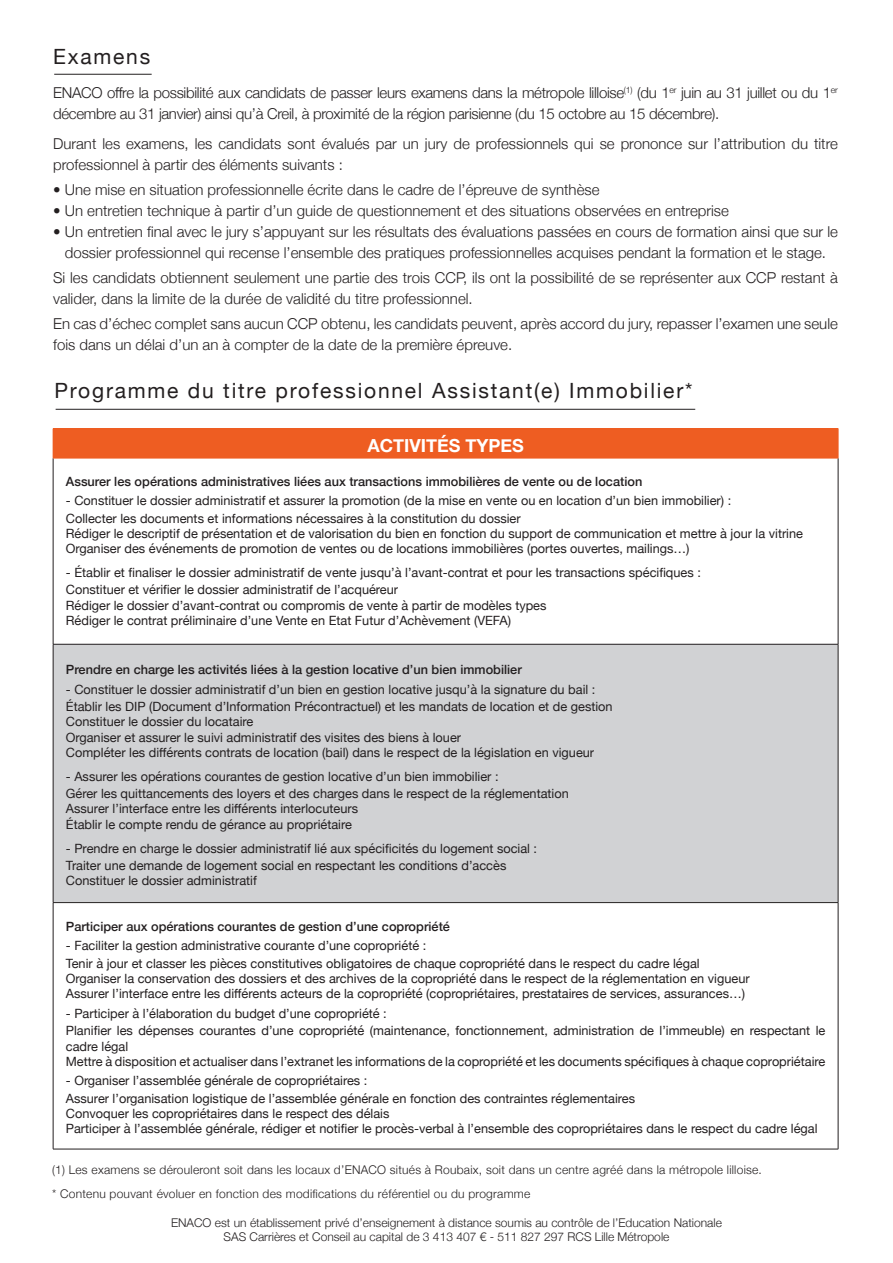
<style>
.page{position:relative;width:893px;height:1263px;background:#fff}
.page>*{position:absolute;margin:0;border:0;box-sizing:border-box;transform-origin:0 0}
.t1{font:21px "Helvetica Neue";letter-spacing:.085em;color:#231f20}
.t2{font:700 18px "Helvetica Neue";color:#fff}
.t3{font:300 15px/21px "Helvetica Neue";color:#231f20}
.t4{font:300 15px/21px "Helvetica Neue";letter-spacing:-.02em;color:#231f20}
.t5{font:12.75px/17.4px "Helvetica Neue";color:#231f20}
.t6{font:500 12.75px "Helvetica Neue";color:#231f20}
.t7{font:300 12px "Helvetica Neue";letter-spacing:.02em;color:#231f20}
.t8{font:300 12px/14.4px "Helvetica Neue";color:#231f20;text-align:center}
</style>
<div class="page">
<div style="left:53px;top:428px;width:785px;height:30px;background:#ee5d22"></div>
<div style="left:53px;top:644px;width:785px;height:258px;background:#d1d2d4"></div>
<hr style="left:53px;top:458px;width:1px;height:186px;background:#231f20">
<hr style="left:838px;top:458px;width:1px;height:186px;background:#231f20">
<hr style="left:53px;top:644px;width:785px;height:1px;background:#231f20">
<hr style="left:53px;top:644px;width:1px;height:258px;background:#231f20">
<hr style="left:838px;top:644px;width:1px;height:258px;background:#231f20">
<hr style="left:53px;top:903px;width:1px;height:246px;background:#231f20">
<hr style="left:838px;top:903px;width:1px;height:246px;background:#231f20">
<svg style="left:838px;top:429px;width:1px;height:29px"></svg>
<hr style="left:53px;top:458px;width:785px;height:1px;background:#ee5d22">
<hr style="left:53px;top:902px;width:785px;height:1px;background:#231f20">
<hr style="left:53px;top:1149px;width:785px;height:1px;background:#231f20">
<hr style="left:56px;top:409px;width:639px;height:1px;background:#231f20">
<hr style="left:54px;top:74px;width:98px;height:1px;background:#231f20">
<h1 class="t1" style="left:53px;top:42px;width:99px">Examens</h1>
<p class="t4" style="left:53px;top:81px;width:786px">ENACO offre la possibilité aux candidats de passer leurs examens dans la métropole lilloise<sup>(1)</sup> (du 1<sup>er</sup> juin au 31 juillet ou du 1<sup>er </sup>décembre au 31 janvier) ainsi qu’à Creil, à proximité de la région parisienne (du 15 octobre au 15 décembre).</p>
<p class="t3" style="left:53px;top:132px;width:786px">Durant les examens, les candidats sont évalués par un jury de professionnels qui se prononce sur l’attribution du titre professionnel à partir des éléments suivants :</p>
<p class="t3" style="left:53px;top:178px;width:548px">• Une mise en situation professionnelle écrite dans le cadre de l’épreuve de synthèse</p>
<p class="t3" style="left:53px;top:199px;width:677px">• Un entretien technique à partir d’un guide de questionnement et des situations observées en entreprise</p>
<p class="t3" style="left:53px;top:220px;width:786px;text-align:center">• Un entretien final avec le jury s’appuyant sur les résultats des évaluations passées en cours de formation ainsi que sur le dossier professionnel qui recense l’ensemble des pratiques professionnelles acquises pendant la formation et le stage.</p>
<p class="t3" style="left:53px;top:266px;width:786px">Si les candidats obtiennent seulement une partie des trois CCP, ils ont la possibilité de se représenter aux CCP restant à valider, dans la limite de la durée de validité du titre professionnel.</p>
<p class="t3" style="left:53px;top:312px;width:786px">En cas d’échec complet sans aucun CCP obtenu, les candidats peuvent, après accord du jury, repasser l’examen une seule fois dans un délai d’un an à compter de la date de la première épreuve.</p>
<h1 class="t1" style="left:55px;top:375px;width:639px">Programme du titre professionnel Assistant(e) Immobilier*</h1>
<h2 class="t2" style="left:367px;top:431px;width:158px">ACTIVITÉS TYPES</h2>
<p class="t6" style="left:66px;top:471px;width:578px">Assurer les opérations administratives liées aux transactions immobilières de vente ou de location</p>
<p class="t5" style="left:66px;top:493px;width:667px">- Constituer le dossier administratif et assurer la promotion (de la mise en vente ou en location d’un bien immobilier) :<br>Collecter les documents et informations nécessaires à la constitution du dossier</p>
<p class="t5" style="left:66px;top:526px;width:739px;line-height:15.3px">Rédiger le descriptif de présentation et de valorisation du bien en fonction du support de communication et mettre à jour la vitrine<br>Organiser des événements de promotion de ventes ou de locations immobilières (portes ouvertes, mailings…)</p>
<p class="t5" style="left:66px;top:564px;width:637px">- Établir et finaliser le dossier administratif de vente jusqu’à l’avant-contrat et pour les transactions spécifiques :<br>Constituer et vérifier le dossier administratif de l’acquéreur</p>
<p class="t5" style="left:66px;top:598px;width:482px;line-height:15.3px">Rédiger le dossier d’avant-contrat ou compromis de vente à partir de modèles types<br>Rédiger le contrat préliminaire d’une Vente en Etat Futur d’Achèvement (VEFA)</p>
<p class="t6" style="left:66px;top:659px;width:457px">Prendre en charge les activités liées à la gestion locative d’un bien immobilier</p>
<p class="t5" style="left:66px;top:681px;width:548px">- Constituer le dossier administratif d’un bien en gestion locative jusqu’à la signature du bail :<br>Établir les DIP (Document d’Information Précontractuel) et les mandats de location et de gestion</p>
<p class="t5" style="left:66px;top:715px;width:530px;line-height:15.3px">Constituer le dossier du locataire<br>Organiser et assurer le suivi administratif des visites des biens à louer<br>Compléter les différents contrats de location (bail) dans le respect de la législation en vigueur</p>
<p class="t5" style="left:66px;top:768px;width:504px">- Assurer les opérations courantes de gestion locative d’un bien immobilier :<br>Gérer les quittancements des loyers et des charges dans le respect de la réglementation</p>
<p class="t5" style="left:66px;top:802px;width:294px;line-height:15.3px">Assurer l’interface entre les différents interlocuteurs<br>Établir le compte rendu de gérance au propriétaire</p>
<p class="t5" style="left:66px;top:840px;width:473px">- Prendre en charge le dossier administratif lié aux spécificités du logement social :<br>Traiter une demande de logement social en respectant les conditions d’accès</p>
<p class="t5" style="left:66px;top:873px;width:193px">Constituer le dossier administratif</p>
<p class="t6" style="left:66px;top:916px;width:386px">Participer aux opérations courantes de gestion d’une copropriété</p>
<p class="t5" style="left:66px;top:938px;width:635px">- Faciliter la gestion administrative courante d’une copropriété :<br>Tenir à jour et classer les pièces constitutives obligatoires de chaque copropriété dans le respect du cadre légal</p>
<p class="t5" style="left:66px;top:971px;width:685px;line-height:15.3px">Organiser la conservation des dossiers et des archives de la copropriété dans le respect de la réglementation en vigueur<br>Assurer l’interface entre les différents acteurs de la copropriété (copropriétaires, prestataires de services, assurances…)</p>
<p class="t5" style="left:66px;top:1005px;width:761px">- Participer à l’élaboration du budget d’une copropriété :<br>Planifier les dépenses courantes d’une copropriété (maintenance, fonctionnement, administration de l’immeuble) en respectant le</p>
<p class="t5" style="left:66px;top:1039px;width:761px;line-height:15.3px">cadre légal<br>Mettre à disposition et actualiser dans l’extranet les informations de la copropriété et les documents spécifiques à chaque copropriétaire</p>
<p class="t5" style="left:66px;top:1073px;width:571px">- Organiser l’assemblée générale de copropriétaires :<br>Assurer l’organisation logistique de l’assemblée générale en fonction des contraintes réglementaires</p>
<p class="t5" style="left:66px;top:1107px;width:753px;line-height:15.3px">Convoquer les copropriétaires dans le respect des délais<br>Participer à l’assemblée générale, rédiger et notifier le procès-verbal à l’ensemble des copropriétaires dans le respect du cadre légal</p>
<p class="t7" style="left:52px;top:1159px;width:711px">(1) Les examens se dérouleront soit dans les locaux d’ENACO situés à Roubaix, soit dans un centre agréé dans la métropole lilloise.</p>
<p class="t7" style="left:52px;top:1184px;width:480px">* Contenu pouvant évoluer en fonction des modifications du référentiel ou du programme</p>
<p class="t8" style="left:171px;top:1214px;width:552px">ENACO est un établissement privé d’enseignement à distance soumis au contrôle de l’Education Nationale<br>SAS Carrières et Conseil au capital de 3 413 407 € - 511 827 297 RCS Lille Métropole</p>
</div>
